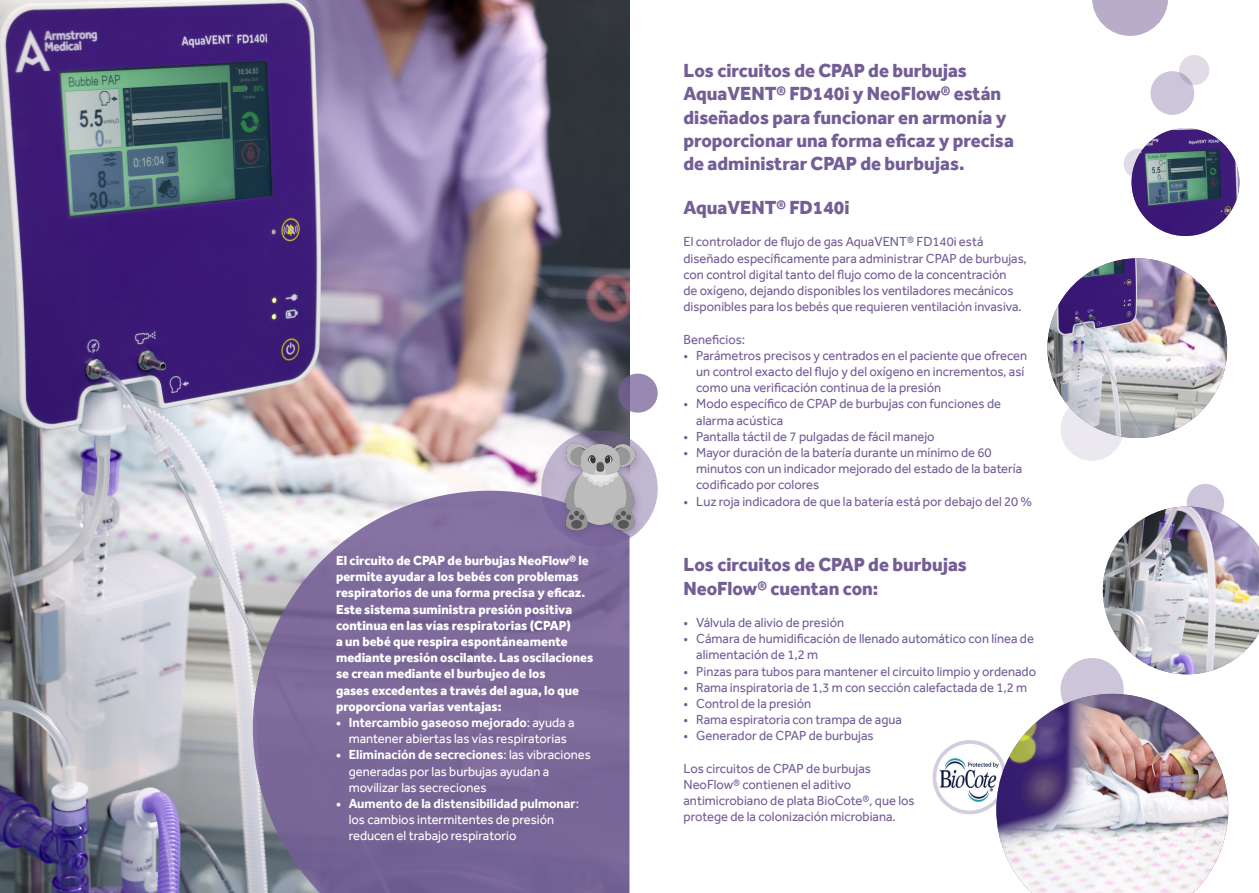
<style>
.page{position:relative;width:1259px;height:893px;background:#fff}
.page>*{position:absolute;margin:0;border:0;box-sizing:border-box;transform-origin:0 0}
.t1{font:800 19.5px/23.4px "Effra";color:#745e96;scale:.96 1}
.t2{font:13.5px/16.2px "Effra";color:#745e96;scale:.96 1}
.t3{font:800 13.5px/16.2px "Effra";color:#fff;scale:.96 1}
.t4{font:13.5px/16.2px "Effra";color:#fff;scale:.96 1}
.s1{font-weight:700}
</style>
<div class="page">
<svg style="left:1123px;top:149px;width:30px;height:30px"></svg>
<div style="left:1150px;top:71px;width:44px;height:44px;background:#cdc5d9;border-radius:50%"></div>
<svg style="left:1179px;top:55px;width:30px;height:30px"></svg>
<svg style="left:932px;top:740px;width:74px;height:74px"></svg>
<img style="left:0;top:0;width:629px;height:893px">
<svg style="left:253px;top:491px;width:405px;height:402px;background:#84739f"></svg>
<svg style="left:629px;top:521px;width:29px;height:372px"></svg>
<svg style="left:541px;top:430px;width:117px;height:117px;background:#a195b5"></svg>
<div style="left:559px;top:439px;width:85px;height:101px;background:#412b5a;opacity:.27"></div>
<img style="left:557px;top:439px;width:85px;height:101px">
<div style="left:1060px;top:398px;width:63px;height:63px;background:#ebe8f0;border-radius:50%"></div>
<div style="left:1060px;top:658px;width:63px;height:63px;background:#cdc5d9;border-radius:50%"></div>
<div style="left:1186px;top:484px;width:38px;height:37px;background:#cdc5d9;border-radius:50%"></div>
<div style="left:936px;top:744px;width:67px;height:67px;background:#fff;border-radius:50%"></div>
<img style="left:938px;top:757px;width:58px;height:45px">
<img style="left:1047px;top:258px;width:180px;height:180px;border-radius:90px">
<svg style="left:1092px;top:0;width:76px;height:36px"></svg>
<img style="left:1131px;top:128px;width:108px;height:108px;border-radius:54px">
<img style="left:1102px;top:506px;width:157px;height:168px">
<img style="left:996px;top:694px;width:232px;height:199px">
<svg style="left:618px;top:374px;width:40px;height:39px"></svg>
<p class="t3" style="left:336px;top:552px;width:269px">El circuito de CPAP de burbujas NeoFlow® le permite ayudar a los bebés con problemas respiratorios de una forma precisa y eficaz.<br>Este sistema suministra presión positiva continua en las vías respiratorias (CPAP)<br>a un bebé que respira espontáneamente mediante presión oscilante. Las oscilaciones se crean mediante el burbujeo de los<br>gases excedentes a través del agua, lo que proporciona varias ventajas:</p>
<p class="t4" style="left:336px;top:714px;width:250px;text-align:center"><span class="s1">• Intercambio gaseoso mejorado</span>: ayuda a mantener abiertas las vías respiratorias</p>
<p class="t4" style="left:349px;top:747px;width:254px;text-indent:-13px"><span class="s1">• Eliminación de secreciones</span>: las vibraciones generadas por las burbujas ayudan a movilizar las secreciones</p>
<p class="t4" style="left:349px;top:795px;width:241px;text-indent:-13px"><span class="s1">• Aumento de la distensibilidad pulmonar</span>: los cambios intermitentes de presión reducen el trabajo respiratorio</p>
<p class="t1" style="left:683px;top:58px;width:346px">Los circuitos de CPAP de burbujas AquaVENT® FD140i y NeoFlow® están diseñados para funcionar en armonía y proporcionar una forma eficaz y precisa de administrar CPAP de burbujas.</p>
<p class="t1" style="left:683px;top:195px;width:174px">AquaVENT® FD140i</p>
<p class="t2" style="left:683px;top:234px;width:359px">El controlador de flujo de gas AquaVENT® FD140i está diseñado específicamente para administrar CPAP de burbujas, con control digital tanto del flujo como de la concentración<br>de oxígeno, dejando disponibles los ventiladores mecánicos disponibles para los bebés que requieren ventilación invasiva.</p>
<p class="t2" style="left:683px;top:331px;width:66px">Beneficios:</p>
<p class="t2" style="left:696px;top:347px;width:346px;text-indent:-13px">• Parámetros precisos y centrados en el paciente que ofrecen un control exacto del flujo y del oxígeno en incrementos, así como una verificación continua de la presión</p>
<p class="t2" style="left:696px;top:396px;width:319px;text-indent:-13px">• Modo específico de CPAP de burbujas con funciones de alarma acústica</p>
<p class="t2" style="left:683px;top:428px;width:263px">• Pantalla táctil de 7 pulgadas de fácil manejo</p>
<p class="t2" style="left:696px;top:444px;width:341px;text-indent:-13px">• Mayor duración de la batería durante un mínimo de 60 minutos con un indicador mejorado del estado de la batería codificado por colores</p>
<p class="t2" style="left:683px;top:493px;width:365px">• Luz roja indicadora de que la batería está por debajo del 20 %</p>
<p class="t1" style="left:683px;top:553px;width:297px">Los circuitos de CPAP de burbujas<br>NeoFlow® cuentan con:</p>
<p class="t2" style="left:683px;top:614px;width:169px">• Válvula de alivio de presión</p>
<p class="t2" style="left:696px;top:630px;width:353px;text-indent:-13px">• Cámara de humidificación de llenado automático con línea de alimentación de 1,2 m</p>
<p class="t2" style="left:683px;top:663px;width:369px">• Pinzas para tubos para mantener el circuito limpio y ordenado</p>
<p class="t2" style="left:683px;top:679px;width:359px">• Rama inspiratoria de 1,3 m con sección calefactada de 1,2 m</p>
<p class="t2" style="left:683px;top:695px;width:134px">• Control de la presión</p>
<p class="t2" style="left:683px;top:711px;width:229px">• Rama espiratoria con trampa de agua</p>
<p class="t2" style="left:683px;top:728px;width:199px">• Generador de CPAP de burbujas</p>
<p class="t2" style="left:683px;top:760px;width:242px">Los circuitos de CPAP de burbujas NeoFlow® contienen el aditivo antimicrobiano de plata BioCote®, que los protege de la colonización microbiana.</p>
</div>
